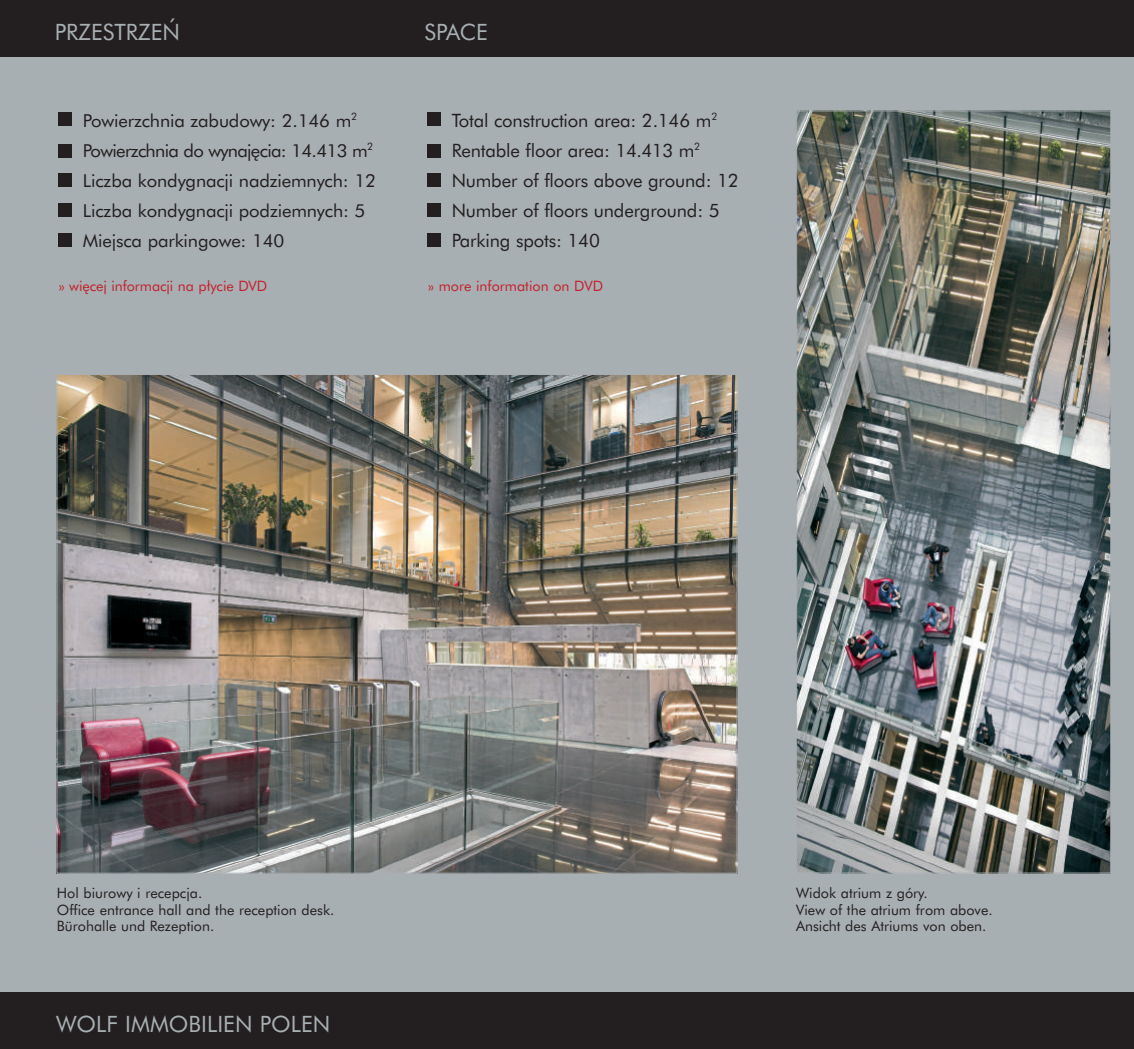
<style>
.page{position:relative;width:1134px;height:1049px;background:#fff}
.page>*{position:absolute;margin:0;border:0;box-sizing:border-box;transform-origin:0 0}
.t1{font:22px "Futura Bk PL";color:#a8afb3}
.t2{font:18px/30px "Futura Bk PL";letter-spacing:-.01em;color:#231f20}
.t3{font:17.4px/30px "Futura Bk PL";letter-spacing:-.01em;color:#231f20}
.t4{font:14px/16.8px "Futura Bk PL";color:#231f20}
.t5{font:14px "Futura Bk PL";letter-spacing:-.005em;color:#c4202c}
</style>
<div class="page">
<div style="left:0;top:56px;width:1134px;height:937px;background:#a8afb3"></div>
<img style="left:59px;top:376px;width:676px;height:495px">
<img style="left:798px;top:113px;width:311px;height:758px">
<div style="left:0;top:0;width:1134px;height:57px;background:#231f20"></div>
<div style="left:0;top:992px;width:1134px;height:57px;background:#231f20"></div>
<div style="left:58px;top:112px;width:14px;height:14px;background:#231f20"></div>
<div style="left:58px;top:144px;width:14px;height:14px;background:#231f20"></div>
<div style="left:58px;top:173px;width:14px;height:14px;background:#231f20"></div>
<div style="left:58px;top:203px;width:14px;height:14px;background:#231f20"></div>
<div style="left:58px;top:233px;width:14px;height:14px;background:#231f20"></div>
<div style="left:427px;top:112px;width:14px;height:14px;background:#231f20"></div>
<div style="left:427px;top:144px;width:14px;height:14px;background:#231f20"></div>
<div style="left:427px;top:173px;width:14px;height:14px;background:#231f20"></div>
<div style="left:427px;top:203px;width:14px;height:14px;background:#231f20"></div>
<div style="left:427px;top:233px;width:14px;height:14px;background:#231f20"></div>
<h1 class="t1" style="left:55px;top:18px;width:127px">PRZESTRZEŃ</h1>
<h1 class="t1" style="left:424px;top:18px;width:65px">SPACE</h1>
<p class="t3" style="left:83px;top:106px;width:295px">Powierzchnia zabudowy: 2.146 m<sup>2<br></sup>Powierzchnia do wynajęcia: 14.413 m<sup>2<br></sup>Liczba kondygnacji nadziemnych: 12<br>Liczba kondygnacji podziemnych: 5<br>Miejsca parkingowe: 140</p>
<p class="t2" style="left:452px;top:105px;width:289px">Total construction area: 2.146 m<sup>2<br></sup>Rentable floor area: 14.413 m<sup>2<br></sup>Number of floors above ground: 12<br>Number of floors underground: 5<br>Parking spots: 140</p>
<p class="t5" style="left:59px;top:277px;width:210px">» więcej informacji na płycie DVD</p>
<p class="t5" style="left:428px;top:277px;width:177px">» more information on DVD</p>
<p class="t4" style="left:57px;top:884px;width:279px">Hol biurowy i recepcja.<br>Office entrance hall and the reception desk.<br>Bürohalle und Rezeption.</p>
<p class="t4" style="left:796px;top:884px;width:198px">Widok atrium z góry.<br>View of the atrium from above.<br>Ansicht des Atriums von oben.</p>
<h1 class="t1" style="left:56px;top:1010px;width:276px">WOLF IMMOBILIEN POLEN</h1>
</div>
